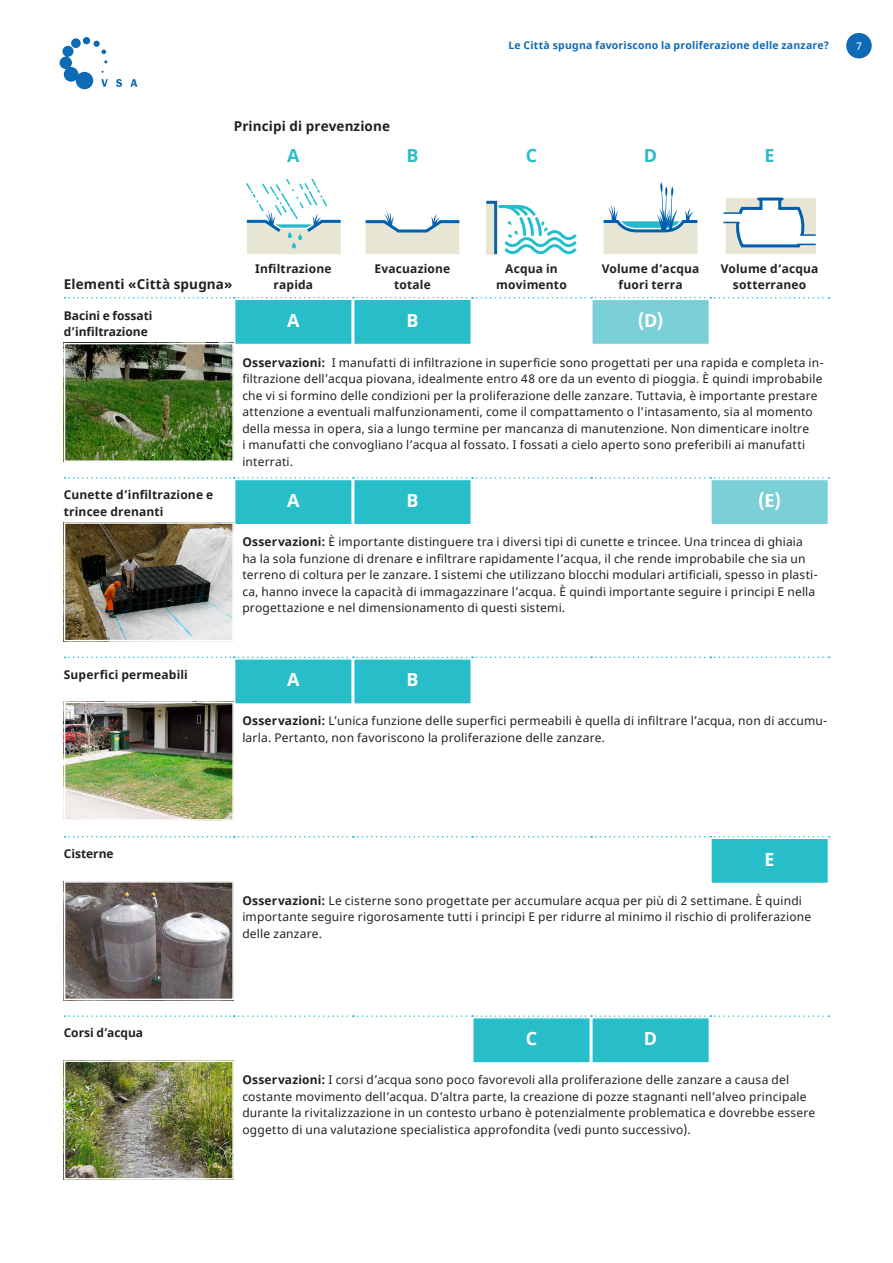
<style>
.page{position:relative;width:893px;height:1263px;background:#fff}
.page>*{position:absolute;margin:0;border:0;box-sizing:border-box;transform-origin:0 0}
.t1{font:700 18px "Noto Sans";color:#fff}
.t2{font:700 18px "Noto Sans";color:#28bec9}
.t3{font:700 13.5px "Noto Sans";letter-spacing:.01em;color:#231f20}
.t4{font:12px/16.5px "Noto Sans";letter-spacing:.015em;color:#231f20}
.t5{font:700 12px/16.5px "Noto Sans";letter-spacing:.01em;color:#231f20;text-align:center}
.t6{font:700 10.5px "Noto Sans";letter-spacing:.02em;color:#0e6ab5}
.t7{font:10.5px "Noto Sans";color:#fff}
.s1{font-weight:700}
</style>
<div class="page">
<svg style="left:60px;top:37px;width:48px;height:52px"></svg>
<svg style="left:116px;top:79px;width:6px;height:8px"></svg>
<svg style="left:130px;top:79px;width:7px;height:8px"></svg>
<div style="left:846px;top:33px;width:26px;height:25px;background:#0e6ab5;border-radius:50%"></div>
<svg style="left:65px;top:477px;width:764px;height:2px"></svg>
<svg style="left:65px;top:657px;width:764px;height:1px"></svg>
<svg style="left:65px;top:836px;width:764px;height:1px"></svg>
<svg style="left:65px;top:1015px;width:764px;height:2px"></svg>
<svg style="left:65px;top:297px;width:764px;height:1px"></svg>
<svg style="left:246px;top:180px;width:95px;height:73px"></svg>
<svg style="left:365px;top:211px;width:95px;height:42px"></svg>
<svg style="left:486px;top:200px;width:91px;height:53px"></svg>
<svg style="left:603px;top:181px;width:95px;height:72px"></svg>
<svg style="left:723px;top:197px;width:93px;height:56px"></svg>
<img style="left:67px;top:346px;width:164px;height:113px">
<div style="left:64px;top:343px;width:170px;height:119px;border:2px solid #fff"></div>
<div style="left:235px;top:299px;width:117px;height:46px;background:#28bec9"></div>
<div style="left:234px;top:298px;width:119px;height:47px;border:2px solid #fff"></div>
<div style="left:354px;top:299px;width:117px;height:46px;background:#28bec9"></div>
<div style="left:353px;top:298px;width:119px;height:47px;border:2px solid #fff"></div>
<div style="left:592px;top:299px;width:117px;height:46px;background:#7bcfd7"></div>
<div style="left:591px;top:298px;width:119px;height:47px;border:2px solid #fff"></div>
<img style="left:67px;top:525px;width:164px;height:113px">
<div style="left:64px;top:522px;width:170px;height:119px;border:2px solid #fff"></div>
<div style="left:235px;top:479px;width:117px;height:46px;background:#28bec9"></div>
<div style="left:234px;top:479px;width:119px;height:46px;border:2px solid #fff"></div>
<div style="left:354px;top:479px;width:117px;height:46px;background:#28bec9"></div>
<div style="left:353px;top:479px;width:119px;height:46px;border:2px solid #fff"></div>
<div style="left:711px;top:479px;width:117px;height:46px;background:#7bcfd7"></div>
<div style="left:710px;top:479px;width:119px;height:46px;border:2px solid #fff"></div>
<img style="left:67px;top:705px;width:164px;height:113px">
<div style="left:64px;top:702px;width:170px;height:119px;border:2px solid #fff"></div>
<div style="left:235px;top:659px;width:117px;height:45px;background:#28bec9"></div>
<div style="left:234px;top:658px;width:119px;height:47px;border:2px solid #fff"></div>
<div style="left:354px;top:659px;width:117px;height:45px;background:#28bec9"></div>
<div style="left:353px;top:658px;width:119px;height:47px;border:2px solid #fff"></div>
<img style="left:67px;top:884px;width:164px;height:113px">
<div style="left:64px;top:881px;width:170px;height:119px;border:2px solid #fff"></div>
<div style="left:711px;top:838px;width:117px;height:45px;background:#28bec9"></div>
<div style="left:710px;top:837px;width:119px;height:47px;border:2px solid #fff"></div>
<img style="left:67px;top:1063px;width:164px;height:113px">
<div style="left:64px;top:1060px;width:170px;height:119px;border:2px solid #fff"></div>
<div style="left:473px;top:1018px;width:117px;height:45px;background:#28bec9"></div>
<div style="left:472px;top:1017px;width:119px;height:47px;border:2px solid #fff"></div>
<div style="left:592px;top:1018px;width:117px;height:45px;background:#28bec9"></div>
<div style="left:591px;top:1017px;width:119px;height:47px;border:2px solid #fff"></div>
<p class="t6" style="left:508px;top:38px;width:322px">Le Città spugna favoriscono la proliferazione delle zanzare?</p>
<p class="t7" style="left:856px;top:39px;width:7px">7</p>
<p class="t3" style="left:234px;top:117px;width:158px">Principi di prevenzione</p>
<h1 class="t2" style="left:287px;top:143px;width:14px">A</h1>
<h1 class="t2" style="left:406px;top:143px;width:14px">B</h1>
<h1 class="t2" style="left:526px;top:143px;width:13px">C</h1>
<h1 class="t2" style="left:644px;top:143px;width:15px">D</h1>
<h1 class="t2" style="left:765px;top:143px;width:12px">E</h1>
<p class="t3" style="left:64px;top:275px;width:170px">Elementi «Città spugna»</p>
<p class="t5" style="left:255px;top:260px;width:78px">Infiltrazione rapida</p>
<p class="t5" style="left:375px;top:260px;width:77px">Evacuazione totale</p>
<p class="t5" style="left:496px;top:260px;width:72px">Acqua in movimento</p>
<p class="t5" style="left:602px;top:260px;width:99px">Volume d‘acqua fuori terra</p>
<p class="t5" style="left:721px;top:260px;width:99px">Volume d‘acqua sotterraneo</p>
<p class="t5" style="left:64px;top:308px;width:90px;text-align:left">Bacini e fossati d’infiltrazione</p>
<h1 class="t1" style="left:287px;top:308px;width:14px">A</h1>
<h1 class="t1" style="left:406px;top:308px;width:14px">B</h1>
<h1 class="t1" style="left:638px;top:308px;width:27px">(D)</h1>
<p class="t4" style="left:242px;top:354px;width:583px"><span class="s1">Osservazioni:</span> I manufatti di infiltrazione in superficie sono progettati per una rapida e completa in&shy;filtrazione dell’acqua piovana, idealmente entro 48 ore da un evento di pioggia. È quindi improbabile che vi si formino delle condizioni per la proliferazione delle zanzare. Tuttavia, è importante prestare attenzione a eventuali malfunzionamenti, come il compattamento o l’intasamento, sia al momento della messa in opera, sia a lungo termine per mancanza di manutenzione. Non dimenticare inoltre<br>i manufatti che convogliano l’acqua al fossato. I fossati a cielo aperto sono preferibili ai manufatti interrati.</p>
<p class="t5" style="left:64px;top:487px;width:151px;text-align:left">Cunette d’infiltrazione e trincee drenanti</p>
<h1 class="t1" style="left:287px;top:488px;width:14px">A</h1>
<h1 class="t1" style="left:406px;top:488px;width:14px">B</h1>
<h1 class="t1" style="left:758px;top:488px;width:24px">(E)</h1>
<p class="t4" style="left:242px;top:534px;width:577px"><span class="s1">Osservazioni:</span> È importante distinguere tra i diversi tipi di cunette e trincee. Una trincea di ghiaia ha la sola funzione di drenare e infiltrare rapidamente l’acqua, il che rende improbabile che sia un terreno di coltura per le zanzare. I sistemi che utilizzano blocchi modulari artificiali, spesso in plasti&shy;ca, hanno invece la capacità di immagazzinare l’acqua. È quindi importante seguire i principi E nella progettazione e nel dimensionamento di questi sistemi.</p>
<p class="t5" style="left:64px;top:666px;width:126px">Superfici permeabili</p>
<h1 class="t1" style="left:287px;top:667px;width:14px">A</h1>
<h1 class="t1" style="left:406px;top:667px;width:14px">B</h1>
<p class="t4" style="left:242px;top:713px;width:586px"><span class="s1">Osservazioni:</span> L’unica funzione delle superfici permeabili è quella di infiltrare l’acqua, non di accumu&shy;larla. Pertanto, non favoriscono la proliferazione delle zanzare.</p>
<p class="t5" style="left:64px;top:846px;width:51px">Cisterne</p>
<h1 class="t1" style="left:765px;top:846px;width:12px">E</h1>
<p class="t4" style="left:242px;top:893px;width:570px"><span class="s1">Osservazioni:</span> Le cisterne sono progettate per accumulare acqua per più di 2 settimane. È quindi importante seguire rigorosamente tutti i principi E per ridurre al minimo il rischio di proliferazione delle zanzare.</p>
<p class="t5" style="left:64px;top:1025px;width:81px">Corsi d’acqua</p>
<h1 class="t1" style="left:526px;top:1026px;width:13px">C</h1>
<h1 class="t1" style="left:644px;top:1026px;width:15px">D</h1>
<p class="t4" style="left:242px;top:1072px;width:574px"><span class="s1">Osservazioni:</span> I corsi d’acqua sono poco favorevoli alla proliferazione delle zanzare a causa del costante movimento dell’acqua. D’altra parte, la creazione di pozze stagnanti nell’alveo principale durante la rivitalizzazione in un contesto urbano è potenzialmente problematica e dovrebbe essere oggetto di una valutazione specialistica approfondita (vedi punto successivo).</p>
</div>
